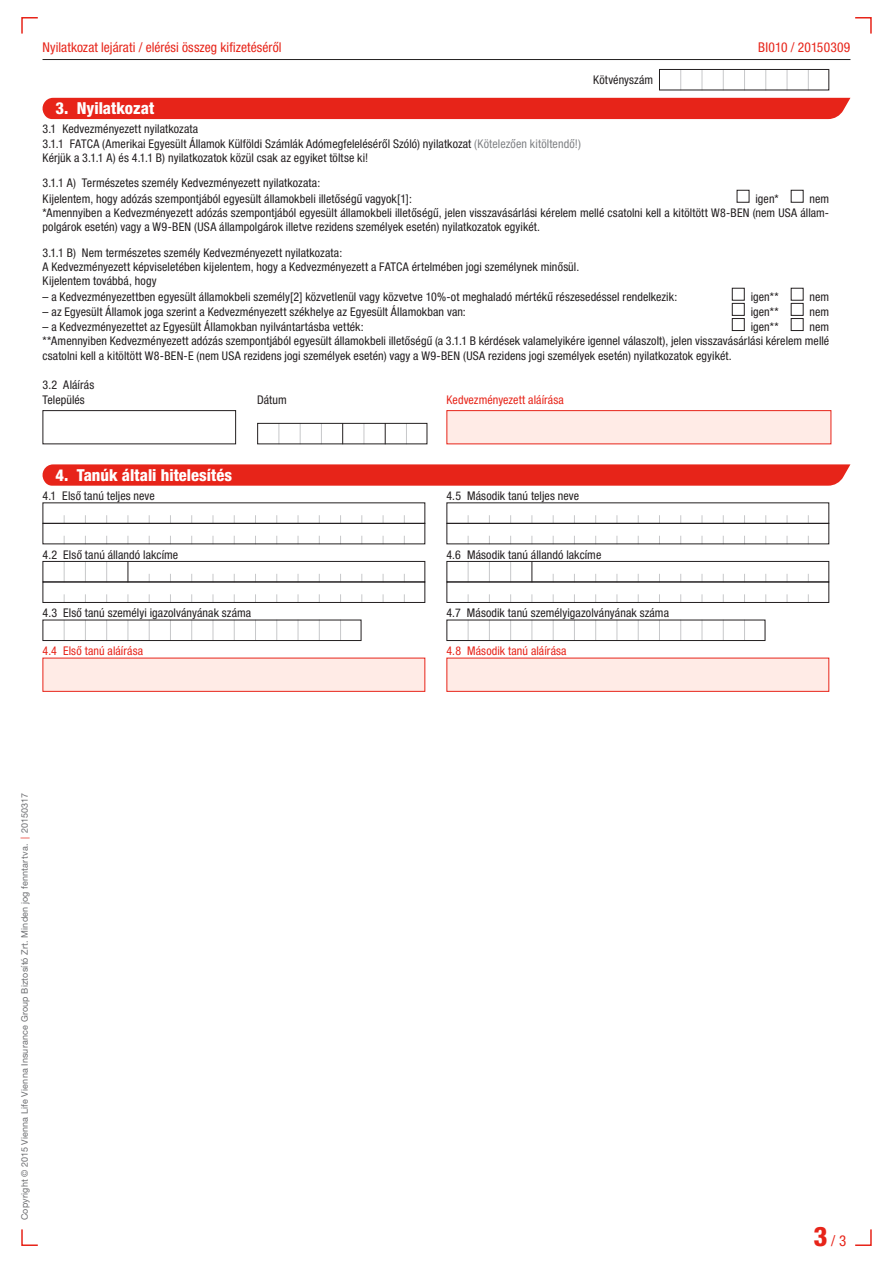
<style>
.page{position:relative;width:893px;height:1263px;background:#fff}
.page>*{position:absolute;margin:0;border:0;box-sizing:border-box;transform-origin:0 0}
.t1{font:800 condensed 16.5px "Helvetica Neue LT Pro";color:#fff}
.t2{font:condensed 15px "Helvetica Neue LT Pro";color:#e72419}
.t3{font:condensed 13.5px "Helvetica Neue LT Pro";letter-spacing:.01em;color:#e72419}
.t4{font:condensed 12px/14.4px "Helvetica Neue LT Pro";letter-spacing:.01em;color:#231f20}
.t5{font:condensed 12px "Helvetica Neue LT Pro";letter-spacing:.01em;color:#e72419}
.t6{font:9px "Helvetica Neue LT Pro";letter-spacing:.02em;color:#6c6d70}
.s1{color:#808285}
.s2{color:#e72419}
.s3{font-weight:800;font-size:27px}
</style>
<div class="page">
<svg style="left:21px;top:1229px;width:17px;height:17px"></svg>
<svg style="left:855px;top:17px;width:17px;height:17px"></svg>
<svg style="left:855px;top:1229px;width:17px;height:17px"></svg>
<svg style="left:21px;top:17px;width:17px;height:17px"></svg>
<div style="left:42px;top:98px;width:808px;height:21px;background:#e72419"></div>
<div style="left:737px;top:190px;width:12px;height:13px;border:1px solid #231f20"></div>
<div style="left:791px;top:190px;width:12px;height:13px;border:1px solid #231f20"></div>
<div style="left:732px;top:288px;width:13px;height:13px;border:1px solid #231f20"></div>
<div style="left:791px;top:288px;width:12px;height:13px;border:1px solid #231f20"></div>
<div style="left:732px;top:303px;width:13px;height:13px;border:1px solid #231f20"></div>
<div style="left:791px;top:303px;width:12px;height:13px;border:1px solid #231f20"></div>
<div style="left:732px;top:318px;width:13px;height:13px;border:1px solid #231f20"></div>
<div style="left:791px;top:318px;width:12px;height:13px;border:1px solid #231f20"></div>
<svg style="left:300px;top:425px;width:1px;height:17px"></svg>
<svg style="left:279px;top:425px;width:1px;height:17px"></svg>
<svg style="left:342px;top:425px;width:1px;height:17px"></svg>
<svg style="left:321px;top:425px;width:1px;height:17px"></svg>
<svg style="left:385px;top:425px;width:1px;height:17px"></svg>
<svg style="left:364px;top:425px;width:1px;height:17px"></svg>
<svg style="left:406px;top:425px;width:1px;height:17px"></svg>
<div style="left:257px;top:423px;width:170px;height:21px;border:1px solid #231f20"></div>
<div style="left:43px;top:410px;width:193px;height:34px;border:1px solid #231f20"></div>
<div style="left:446px;top:410px;width:385px;height:34px;background:#ffebe6;border:1px solid #e72419"></div>
<svg style="left:42px;top:464px;width:808px;height:22px;background:#e82d23"></svg>
<div style="left:43px;top:523px;width:382px;height:21px;border:1px solid #231f20"></div>
<div style="left:446px;top:523px;width:383px;height:21px;border:1px solid #231f20"></div>
<svg style="left:64px;top:563px;width:1px;height:17px"></svg>
<svg style="left:106px;top:563px;width:1px;height:17px"></svg>
<svg style="left:85px;top:563px;width:1px;height:17px"></svg>
<svg style="left:128px;top:563px;width:1px;height:17px"></svg>
<div style="left:43px;top:561px;width:382px;height:21px;border:1px solid #231f20"></div>
<div style="left:43px;top:582px;width:382px;height:21px;border:1px solid #231f20"></div>
<svg style="left:468px;top:563px;width:1px;height:17px"></svg>
<svg style="left:510px;top:563px;width:1px;height:17px"></svg>
<svg style="left:489px;top:563px;width:1px;height:17px"></svg>
<svg style="left:531px;top:563px;width:1px;height:17px"></svg>
<div style="left:446px;top:561px;width:383px;height:21px;border:1px solid #231f20"></div>
<div style="left:446px;top:582px;width:383px;height:21px;border:1px solid #231f20"></div>
<svg style="left:64px;top:622px;width:1px;height:17px"></svg>
<svg style="left:106px;top:622px;width:1px;height:17px"></svg>
<svg style="left:85px;top:622px;width:1px;height:17px"></svg>
<svg style="left:149px;top:622px;width:1px;height:17px"></svg>
<svg style="left:128px;top:622px;width:1px;height:17px"></svg>
<svg style="left:191px;top:622px;width:1px;height:17px"></svg>
<svg style="left:170px;top:622px;width:1px;height:17px"></svg>
<svg style="left:234px;top:622px;width:1px;height:17px"></svg>
<svg style="left:213px;top:622px;width:1px;height:17px"></svg>
<svg style="left:276px;top:622px;width:1px;height:17px"></svg>
<svg style="left:255px;top:622px;width:1px;height:17px"></svg>
<svg style="left:319px;top:622px;width:1px;height:17px"></svg>
<svg style="left:298px;top:622px;width:1px;height:17px"></svg>
<svg style="left:340px;top:622px;width:1px;height:17px"></svg>
<div style="left:43px;top:620px;width:318px;height:21px;border:1px solid #231f20"></div>
<svg style="left:468px;top:622px;width:1px;height:17px"></svg>
<svg style="left:510px;top:622px;width:1px;height:17px"></svg>
<svg style="left:489px;top:622px;width:1px;height:17px"></svg>
<svg style="left:553px;top:622px;width:1px;height:17px"></svg>
<svg style="left:531px;top:622px;width:1px;height:17px"></svg>
<svg style="left:595px;top:622px;width:1px;height:17px"></svg>
<svg style="left:574px;top:622px;width:1px;height:17px"></svg>
<svg style="left:638px;top:622px;width:1px;height:17px"></svg>
<svg style="left:617px;top:622px;width:1px;height:17px"></svg>
<svg style="left:680px;top:622px;width:1px;height:17px"></svg>
<svg style="left:659px;top:622px;width:1px;height:17px"></svg>
<svg style="left:723px;top:622px;width:1px;height:17px"></svg>
<svg style="left:702px;top:622px;width:1px;height:17px"></svg>
<svg style="left:744px;top:622px;width:1px;height:17px"></svg>
<div style="left:446px;top:620px;width:319px;height:21px;border:1px solid #231f20"></div>
<div style="left:43px;top:658px;width:382px;height:34px;background:#ffebe6;border:1px solid #e72419"></div>
<div style="left:446px;top:658px;width:383px;height:34px;background:#ffebe6;border:1px solid #e72419"></div>
<svg style="left:702px;top:71px;width:1px;height:17px"></svg>
<svg style="left:680px;top:71px;width:1px;height:17px"></svg>
<svg style="left:744px;top:71px;width:1px;height:17px"></svg>
<svg style="left:723px;top:71px;width:1px;height:17px"></svg>
<svg style="left:787px;top:71px;width:1px;height:17px"></svg>
<svg style="left:765px;top:71px;width:1px;height:17px"></svg>
<svg style="left:808px;top:71px;width:1px;height:17px"></svg>
<div style="left:659px;top:69px;width:170px;height:21px;border:1px solid #231f20"></div>
<hr style="left:43px;top:59px;width:807px;height:1px;background:#231f20">
<p class="t3" style="left:43px;top:40px;width:241px">Nyilatkozat lejárati / elérési összeg kifizetéséről</p>
<p class="t3" style="left:758px;top:40px;width:94px">BI010 / 20150309</p>
<p class="t4" style="left:593px;top:72px;width:61px">Kötvényszám</p>
<h1 class="t1" style="left:56px;top:98px;width:100px">3. Nyilatkozat</h1>
<p class="t4" style="left:43px;top:122px;width:540px">3.1 Kedvezményezett nyilatkozata<br>3.1.1 FATCA (Amerikai Egyesült Államok Külföldi Számlák Adómegfeleléséről Szóló) nyilatkozat <span class="s1">(Kötelezően kitöltendő!)<br></span>Kérjük a 3.1.1 A) és 4.1.1 B) nyilatkozatok közül csak az egyiket töltse ki!</p>
<p class="t4" style="left:43px;top:176px;width:371px;line-height:15.1px">3.1.1 A) Természetes személy Kedvezményezett nyilatkozata:<br>Kijelentem, hogy adózás szempontjából egyesült államokbeli illetőségű vagyok[1]:</p>
<p class="t4" style="left:755px;top:191px;width:25px">igen*</p>
<p class="t4" style="left:43px;top:191px;width:788px;text-align:justify;text-indent:767px">nem *Amennyiben a Kedvezményezett adózás szempontjából egyesült államokbeli illetőségű, jelen visszavásárlási kérelem mellé csatolni kell a kitöltött W8-BEN (nem USA állam&shy;polgárok esetén) vagy a W9-BEN (USA állampolgárok illetve rezidens személyek esetén) nyilatkozatok egyikét.</p>
<p class="t4" style="left:43px;top:245px;width:538px">3.1.1 B) Nem természetes személy Kedvezményezett nyilatkozata:<br>A Kedvezményezett képviseletében kijelentem, hogy a Kedvezményezett a FATCA értelmében jogi személynek minősül.<br>Kijelentem továbbá, hogy</p>
<p class="t4" style="left:43px;top:289px;width:636px">– a Kedvezményezettben egyesült államokbeli személy[2] közvetlenül vagy közvetve 10%-ot meghaladó mértékű részesedéssel rendelkezik:</p>
<p class="t4" style="left:751px;top:289px;width:30px">igen**</p>
<p class="t4" style="left:809px;top:289px;width:21px">nem</p>
<p class="t4" style="left:43px;top:304px;width:425px">– az Egyesült Államok joga szerint a Kedvezményezett székhelye az Egyesült Államokban van:</p>
<p class="t4" style="left:751px;top:304px;width:30px">igen**</p>
<p class="t4" style="left:809px;top:304px;width:21px">nem</p>
<p class="t4" style="left:43px;top:319px;width:323px">– a Kedvezményezettet az Egyesült Államokban nyilvántartásba vették:</p>
<p class="t4" style="left:751px;top:319px;width:30px">igen**</p>
<p class="t4" style="left:43px;top:319px;width:788px;text-align:justify;text-indent:767px">nem **Amennyiben Kedvezményezett adózás szempontjából egyesült államokbeli illetőségű (a 3.1.1 B kérdések valamelyikére igennel válaszolt), jelen visszavásárlási kérelem mellé csatolni kell a kitöltött W8-BEN-E (nem USA rezidens jogi személyek esetén) vagy a W9-BEN (USA rezidens jogi személyek esetén) nyilatkozatok egyikét.</p>
<p class="t4" style="left:43px;top:378px;width:53px">3.2 Aláírás<br>Település</p>
<p class="t4" style="left:257px;top:392px;width:31px">Dátum</p>
<p class="t5" style="left:446px;top:392px;width:119px">Kedvezményezett aláírása</p>
<h1 class="t1" style="left:56px;top:465px;width:178px">4. Tanúk általi hitelesítés</h1>
<p class="t4" style="left:43px;top:488px;width:114px">4.1 Első tanú teljes neve</p>
<p class="t4" style="left:446px;top:488px;width:134px">4.5 Második tanú teljes neve</p>
<p class="t4" style="left:43px;top:547px;width:137px">4.2 Első tanú állandó lakcíme</p>
<p class="t4" style="left:446px;top:547px;width:156px">4.6 Második tanú állandó lakcíme</p>
<p class="t4" style="left:43px;top:606px;width:210px">4.3 Első tanú személyi igazolványának száma</p>
<p class="t4" style="left:446px;top:606px;width:224px">4.7 Második tanú személyigazolványának száma</p>
<p class="t5" style="left:43px;top:644px;width:102px">4.4 Első tanú aláírása</p>
<p class="t5" style="left:446px;top:644px;width:122px">4.8 Második tanú aláírása</p>
<p class="t6" style="left:19px;top:1220px;width:429px;rotate:-90deg">Copyright © 2015 Vienna Life Vienna Insurance Group Biztosító Zrt. Minden jog fenntartva. <span class="s2">|</span> 20150317</p>
<p class="t2" style="left:814px;top:1232px;width:34px"><span class="s3">3</span> / 3</p>
</div>
